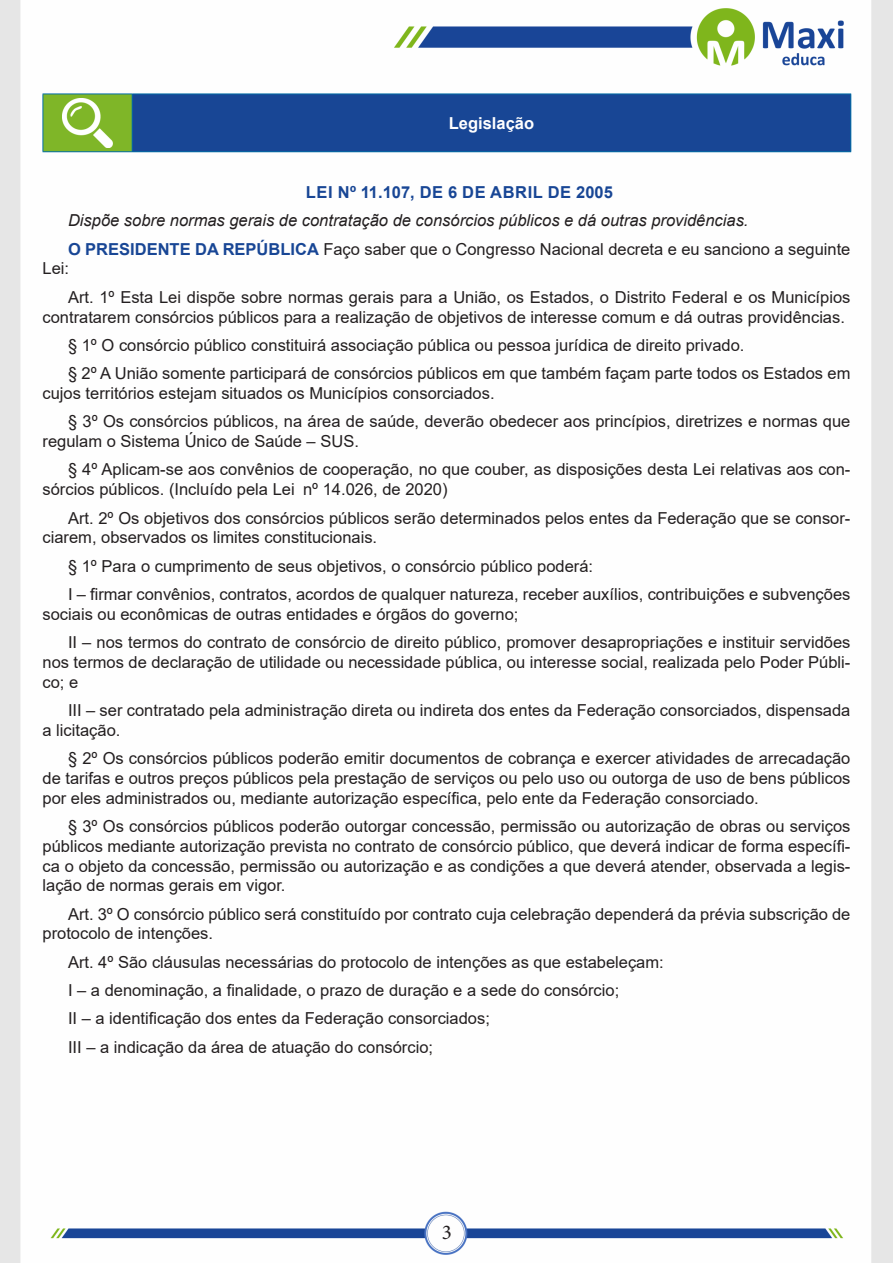
<style>
.page{position:relative;width:893px;height:1263px;background:#fff}
.page>*{position:absolute;margin:0;border:0;box-sizing:border-box;transform-origin:0 0}
.t1{font:21px "Minion Pro";color:#231f20}
.TEXTO_BASE{font:16.5px/19.8px "Arial";color:#231f20}
.TEXTO_BASE-2{font:italic 16.5px "Arial";color:#231f20}
.TITULO_DE_LEI{font:700 16.5px "Arial";letter-spacing:.035em;color:#184695}
.CENTRALIZAR{font:700 16.5px "Arial";color:#fff}
.s1{font-weight:700;color:#184695}
</style>
<div class="page">
<img style="left:0;top:0;width:893px;height:1263px">
<div style="left:43px;top:94px;width:89px;height:58px;background:#7fb628"></div>
<div style="left:132px;top:94px;width:719px;height:58px;background:#184695"></div>
<hr style="left:43px;top:94px;width:89px;height:1px;background:#036ea6">
<hr style="left:43px;top:94px;width:1px;height:57px;background:#036ea6">
<hr style="left:43px;top:151px;width:89px;height:1px;background:#036ea6">
<hr style="left:132px;top:94px;width:719px;height:1px;background:#036ea6">
<hr style="left:132px;top:94px;width:1px;height:57px;background:#036ea6">
<hr style="left:850px;top:94px;width:1px;height:57px;background:#036ea6">
<hr style="left:132px;top:151px;width:719px;height:1px;background:#036ea6">
<img style="left:62px;top:98px;width:51px;height:49px">
<p class="CENTRALIZAR" style="left:449px;top:111px;width:87px">Legislação</p>
<p class="TITULO_DE_LEI" style="left:306px;top:181px;width:308px">LEI Nº 11.107, DE 6 DE ABRIL DE 2005</p>
<p class="TEXTO_BASE-2" style="left:68px;top:210px;width:682px">Dispõe sobre normas gerais de contratação de consórcios públicos e dá outras providências.</p>
<p class="TEXTO_BASE" style="left:43px;top:239px;width:809px;text-indent:26px"><span class="s1">O PRESIDENTE DA REPÚBLICA</span> Faço saber que o Congresso Nacional decreta e eu sanciono a seguinte<br>Lei:</p>
<p class="TEXTO_BASE" style="left:43px;top:287px;width:809px;text-indent:26px">Art. 1º Esta Lei dispõe sobre normas gerais para a União, os Estados, o Distrito Federal e os Municípios contratarem consórcios públicos para a realização de objetivos de interesse comum e dá outras providências.</p>
<p class="TEXTO_BASE" style="left:68px;top:335px;width:678px">§ 1º O consórcio público constituirá associação pública ou pessoa jurídica de direito privado.</p>
<p class="TEXTO_BASE" style="left:43px;top:363px;width:809px;text-indent:26px">§ 2º A União somente participará de consórcios públicos em que também façam parte todos os Estados em cujos territórios estejam situados os Municípios consorciados.</p>
<p class="TEXTO_BASE" style="left:43px;top:411px;width:809px;text-indent:26px">§ 3º Os consórcios públicos, na área de saúde, deverão obedecer aos princípios, diretrizes e normas que regulam o Sistema Único de Saúde – SUS.</p>
<p class="TEXTO_BASE" style="left:43px;top:460px;width:809px;text-indent:26px">§ 4º Aplicam-se aos convênios de cooperação, no que couber, as disposições desta Lei relativas aos con&shy;sórcios públicos. (Incluído pela Lei nº 14.026, de 2020)</p>
<p class="TEXTO_BASE" style="left:43px;top:508px;width:809px;text-indent:26px">Art. 2º Os objetivos dos consórcios públicos serão determinados pelos entes da Federação que se consor&shy;ciarem, observados os limites constitucionais.</p>
<p class="TEXTO_BASE" style="left:68px;top:556px;width:527px">§ 1º Para o cumprimento de seus objetivos, o consórcio público poderá:</p>
<p class="TEXTO_BASE" style="left:43px;top:584px;width:809px;text-indent:26px">I – firmar convênios, contratos, acordos de qualquer natureza, receber auxílios, contribuições e subvenções sociais ou econômicas de outras entidades e órgãos do governo;</p>
<p class="TEXTO_BASE" style="left:43px;top:632px;width:809px;text-align:justify;text-indent:26px">II – nos termos do contrato de consórcio de direito público, promover desapropriações e instituir servidões nos termos de declaração de utilidade ou necessidade pública, ou interesse social, realizada pelo Poder Públi&shy;co; e</p>
<p class="TEXTO_BASE" style="left:43px;top:700px;width:809px;text-indent:26px">III – ser contratado pela administração direta ou indireta dos entes da Federação consorciados, dispensada a licitação.</p>
<p class="TEXTO_BASE" style="left:43px;top:748px;width:809px;text-align:justify;text-indent:26px">§ 2º Os consórcios públicos poderão emitir documentos de cobrança e exercer atividades de arrecadação de tarifas e outros preços públicos pela prestação de serviços ou pelo uso ou outorga de uso de bens públicos por eles administrados ou, mediante autorização específica, pelo ente da Federação consorciado.</p>
<p class="TEXTO_BASE" style="left:43px;top:816px;width:809px;text-align:justify;text-indent:26px">§ 3º Os consórcios públicos poderão outorgar concessão, permissão ou autorização de obras ou serviços públicos mediante autorização prevista no contrato de consórcio público, que deverá indicar de forma específi&shy;ca o objeto da concessão, permissão ou autorização e as condições a que deverá atender, observada a legis&shy;lação de normas gerais em vigor.</p>
<p class="TEXTO_BASE" style="left:43px;top:904px;width:809px;text-indent:26px">Art. 3º O consórcio público será constituído por contrato cuja celebração dependerá da prévia subscrição de protocolo de intenções.</p>
<p class="TEXTO_BASE" style="left:68px;top:952px;width:597px">Art. 4º São cláusulas necessárias do protocolo de intenções as que estabeleçam:</p>
<p class="TEXTO_BASE" style="left:68px;top:980px;width:553px">I – a denominação, a finalidade, o prazo de duração e a sede do consórcio;</p>
<p class="TEXTO_BASE" style="left:68px;top:1008px;width:423px">II – a identificação dos entes da Federação consorciados;</p>
<p class="TEXTO_BASE" style="left:68px;top:1037px;width:367px">III – a indicação da área de atuação do consórcio;</p>
<p class="t1" style="left:442px;top:1218px;width:12px">3</p>
</div>
